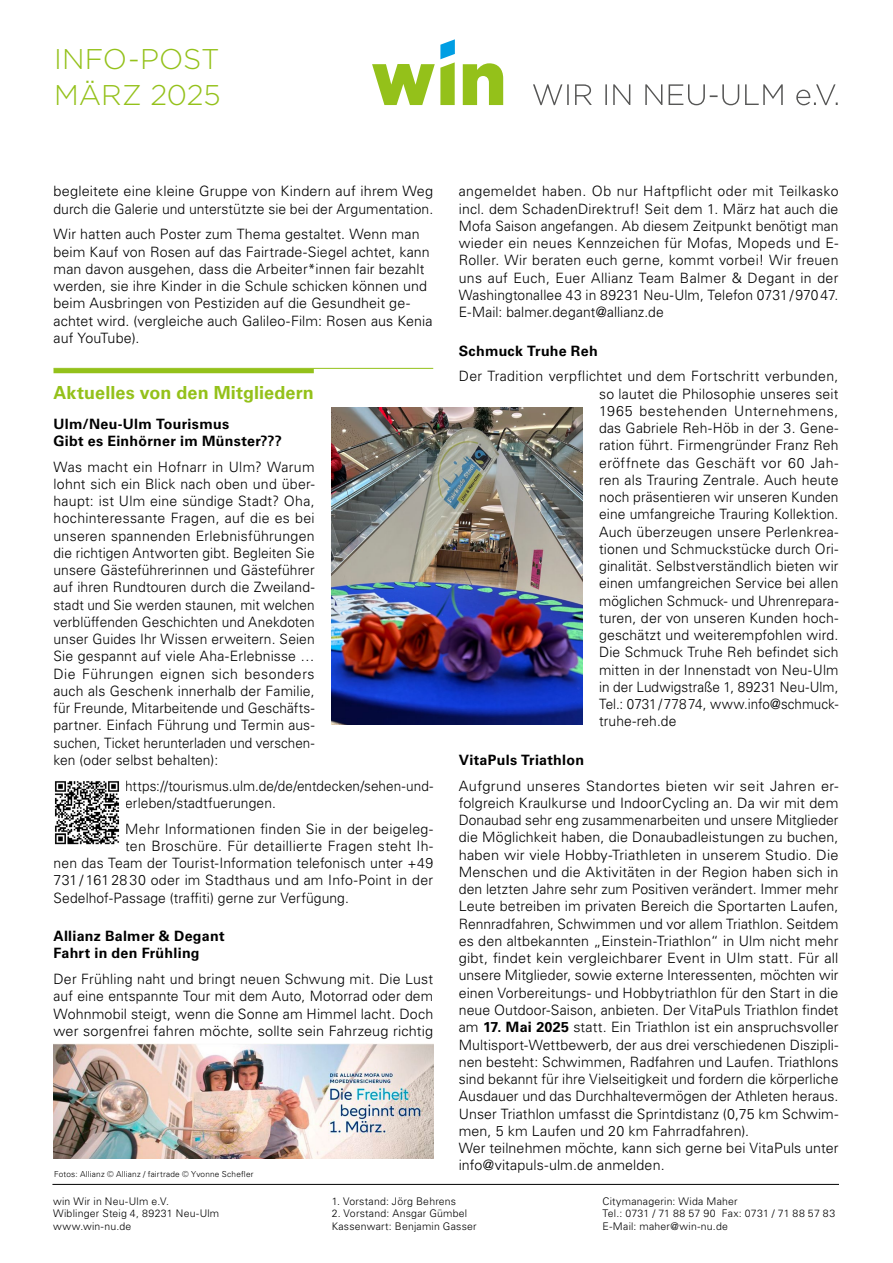
<style>
.page{position:relative;width:893px;height:1263px;background:#fff}
.page>*{position:absolute;margin:0;border:0;box-sizing:border-box;transform-origin:0 0}
.t1{font:300 28.5px/35.7px "Gotham";letter-spacing:-.005em;color:#94c11a}
.t2{font:700 18px "Univers LT Pro 65";letter-spacing:.005em;color:#94c11a}
.body_9_5{font:300 14.25px/17.2px "Univers LT Pro 45";letter-spacing:.005em;color:#000;text-align:justify}
.body_9_5_linksbündig{font:700 14.25px/17.2px "Univers LT Pro 65";letter-spacing:.02em;color:#000}
.body_9_5-2{font:300 14.25px/17.2px "Univers LT Pro 45";letter-spacing:.005em;color:#000;scale:.95 1}
.body_9_5-3{font:300 14.25px "Univers LT Pro 45";letter-spacing:.025em;color:#000}
.body_9_5-4{font:700 14.25px "Univers LT Pro 65";letter-spacing:.02em;color:#000}
.t3{font:300 10.5px/12.6px "Univers LT Pro 45";letter-spacing:.02em;color:#000}
.body_10{font:300 8.25px "Univers LT Pro 45";letter-spacing:.025em;color:#000}
.s1{font-family:"Univers LT Pro 65";font-weight:700}
</style>
<div class="page">
<hr style="left:52px;top:1184px;width:787px;height:1px;background:#000">
<svg style="left:463px;top:63px;width:40px;height:42px"></svg>
<svg style="left:372px;top:39px;width:83px;height:66px"></svg>
<svg style="left:533px;top:84px;width:305px;height:21px"></svg>
<hr style="left:54px;top:368px;width:379px;height:1px;background:#94c11a">
<hr style="left:54px;top:369px;width:260px;height:4px;background:#94c11a">
<img style="left:332px;top:407px;width:250px;height:317px">
<img style="left:55px;top:781px;width:64px;height:64px">
<img style="left:54px;top:1044px;width:379px;height:114px">
<h1 class="t1" style="left:54px;top:40px;width:168px">INFO-POST<br>MÄRZ 2025</h1>
<p class="body_9_5" style="left:54px;top:182px;width:381px">begleitete eine kleine Gruppe von Kindern auf ihrem Weg durch die Galerie und unterstützte sie bei der Argumentation.</p>
<h2 class="body_9_5" style="left:54px;top:225px;width:381px;text-align:left">Wir hatten auch Poster zum Thema gestaltet. Wenn man beim Kauf von Rosen auf das Fairtrade-Siegel achtet, kann man davon ausgehen, dass die Arbeiter*innen fair bezahlt werden, sie ihre Kinder in die Schule schicken können und beim Ausbringen von Pestiziden auf die Gesundheit ge&shy;achtet wird. (vergleiche auch Galileo-Film: Rosen aus Kenia auf YouTube).</h2>
<h1 class="t2" style="left:54px;top:379px;width:262px">Aktuelles von den Mitgliedern</h1>
<h2 class="body_9_5_linksbündig" style="left:54px;top:414px;width:230px">Ulm/Neu-Ulm Tourismus<br>Gibt es Einhörner im Münster???</h2>
<p class="body_9_5" style="left:54px;top:457px;width:263px">Was macht ein Hofnarr in Ulm? Warum lohnt sich ein Blick nach oben und über&shy;haupt: ist Ulm eine sündige Stadt? Oha, hochinteressante Fragen, auf die es bei unseren spannenden Erlebnisführungen die richtigen Antworten gibt. Begleiten Sie unsere Gästeführerinnen und Gästeführer auf ihren Rundtouren durch die Zweiland&shy;stadt und Sie werden staunen, mit welchen verblüffenden Geschichten und Anekdoten unser Guides Ihr Wissen erweitern. Seien Sie gespannt auf viele Aha-Erlebnisse … Die Führungen eignen sich besonders auch als Geschenk innerhalb der Familie, für Freunde, Mitarbeitende und Geschäfts&shy;partner. Einfach Führung und Termin aus&shy;suchen, Ticket herunterladen und verschen&shy;ken (oder selbst behalten):</p>
<p class="body_9_5-2" style="left:125px;top:776px;width:326px">https://tourismus.ulm.de/de/entdecken/sehen-und&shy;erleben/stadtfuerungen.</p>
<p class="body_9_5" style="left:125px;top:819px;width:310px">Mehr Informationen finden Sie in der beigeleg-</p>
<p class="body_9_5-3" style="left:125px;top:836px;width:310px">ten Broschüre. Für detaillierte Fragen steht Ih-</p>
<p class="body_9_5" style="left:54px;top:854px;width:381px">nen das Team der Tourist-Information telefonisch unter +49</p>
<p class="body_9_5" style="left:54px;top:871px;width:381px">731 / 161 28 30 oder im Stadthaus und am Info-Point in der</p>
<p class="body_9_5" style="left:54px;top:888px;width:297px">Sedelhof-Passage (traffiti) gerne zur Verfügung.</p>
<p class="body_9_5_linksbündig" style="left:54px;top:927px;width:173px">Allianz Balmer &amp; Degant<br>Fahrt in den Frühling</p>
<p class="body_9_5" style="left:54px;top:970px;width:381px">Der Frühling naht und bringt neuen Schwung mit. Die Lust auf eine entspannte Tour mit dem Auto, Motorrad oder dem Wohnmobil steigt, wenn die Sonne am Himmel lacht. Doch wer sorgenfrei fahren möchte, sollte sein Fahrzeug richtig</p>
<p class="body_10" style="left:54px;top:1168px;width:201px">Fotos: Allianz © Allianz / fairtrade © Yvonne Schefler</p>
<p class="body_9_5" style="left:459px;top:182px;width:381px">angemeldet haben. Ob nur Haftpflicht oder mit Teilkasko incl. dem SchadenDirektruf! Seit dem 1. März hat auch die Mofa Saison angefangen. Ab diesem Zeitpunkt benötigt man wieder ein neues Kennzeichen für Mofas, Mopeds und E-Roller. Wir beraten euch gerne, kommt vorbei! Wir freuen uns auf Euch, Euer Allianz Team Balmer &amp; Degant in der Washingtonallee 43 in 89231 Neu-Ulm, Telefon 0731/97047.<br>E-Mail: balmer.degant@allianz.de</p>
<h2 class="body_9_5_linksbündig" style="left:459px;top:341px;width:140px">Schmuck Truhe Reh</h2>
<p class="body_9_5" style="left:599px;top:367px;width:241px;text-indent:-140px">Der Tradition verpflichtet und dem Fortschritt verbunden, so lautet die Philosophie unseres seit 1965 bestehenden Unternehmens, das Gabriele Reh-Höb in der 3. Gene&shy;ration führt. Firmengründer Franz Reh eröffnete das Geschäft vor 60 Jah&shy;ren als Trauring Zentrale. Auch heute noch präsentieren wir unseren Kunden eine umfangreiche Trauring Kollektion.<br>Auch überzeugen unsere Perlenkrea&shy;tionen und Schmuckstücke durch Ori&shy;ginalität. Selbstverständlich bieten wir einen umfangreichen Service bei allen möglichen Schmuck- und Uhrenrepara&shy;turen, der von unseren Kunden hoch&shy;geschätzt und weiterempfohlen wird.<br>Die Schmuck Truhe Reh befindet sich mitten in der Innenstadt von Neu-Ulm in der Ludwigstraße 1, 89231 Neu-Ulm, Tel.: 0731/77874, www.info@schmuck&shy;truhe-reh.de</p>
<p class="body_9_5-4" style="left:459px;top:750px;width:127px">VitaPuls Triathlon</p>
<p class="body_9_5" style="left:459px;top:777px;width:381px">Aufgrund unseres Standortes bieten wir seit Jahren er&shy;folgreich Kraulkurse und IndoorCycling an. Da wir mit dem Donaubad sehr eng zusammenarbeiten und unsere Mitglieder die Möglichkeit haben, die Donaubadleistungen zu buchen, haben wir viele Hobby-Triathleten in unserem Studio. Die Menschen und die Aktivitäten in der Region haben sich in den letzten Jahre sehr zum Positiven verändert. Immer mehr Leute betreiben im privaten Bereich die Sportarten Laufen, Rennradfahren, Schwimmen und vor allem Triathlon. Seitdem es den altbekannten „Einstein-Triathlon“ in Ulm nicht mehr gibt, findet kein vergleichbarer Event in Ulm statt. Für all unsere Mitglieder, sowie externe Interessenten, möchten wir einen Vorbereitungs- und Hobbytriathlon für den Start in die neue Outdoor-Saison, anbieten. Der VitaPuls Triathlon findet am <span class="s1">17. Mai 2025</span> statt. Ein Triathlon ist ein anspruchsvoller Multisport-Wettbewerb, der aus drei verschiedenen Diszipli&shy;nen besteht: Schwimmen, Radfahren und Laufen. Triathlons sind bekannt für ihre Vielseitigkeit und fordern die körperliche Ausdauer und das Durchhaltevermögen der Athleten heraus.<br>Unser Triathlon umfasst die Sprintdistanz (0,75 km Schwim&shy;men, 5 km Laufen und 20 km Fahrradfahren).</p>
<p class="body_9_5" style="left:459px;top:1139px;width:381px">Wer teilnehmen möchte, kann sich gerne bei VitaPuls unter info@vitapuls-ulm.de anmelden.</p>
<p class="t3" style="left:53px;top:1194px;width:168px">win Wir in Neu-Ulm e.V.<br>Wiblinger Steig 4, 89231 Neu-Ulm www.win-nu.de</p>
<p class="t3" style="left:332px;top:1194px;width:126px">1. Vorstand: Jörg Behrens</p>
<p class="t3" style="left:332px;top:1207px;width:147px">2. Vorstand: Ansgar Gümbel<br>Kassenwart: Benjamin Gasser</p>
<p class="t3" style="left:603px;top:1194px;width:234px">Citymanagerin: Wida Maher<br>Tel.: 0731 / 71 88 57 90 Fax: 0731 / 71 88 57 83<br>E-Mail: maher@win-nu.de</p>
</div>
